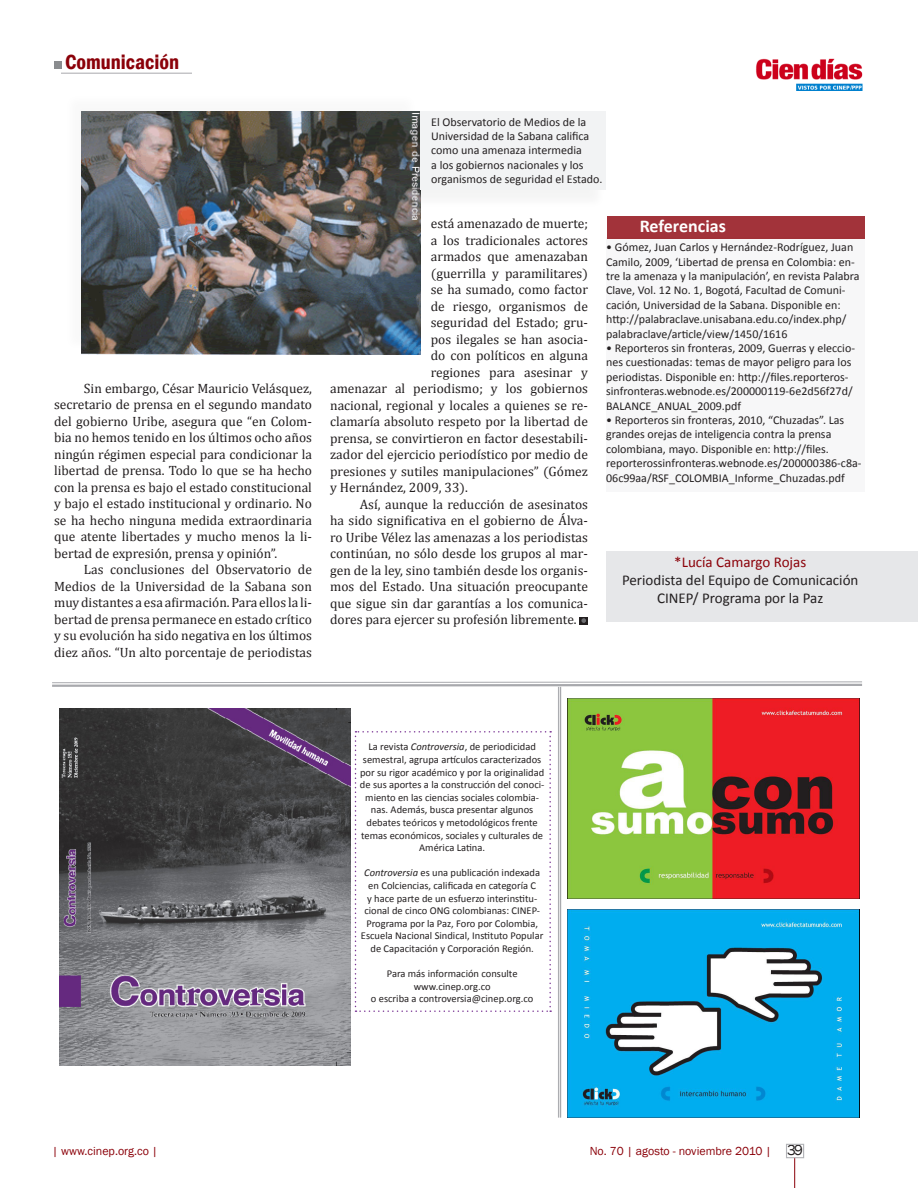
<style>
.page{position:relative;width:918px;height:1188px;background:#fff}
.page>*{position:absolute;margin:0;border:0;box-sizing:border-box;transform-origin:0 0}
.t1{font:600 condensed 21px "Franklin Gothic";color:#8b0109}
.t2{font:700 18px "Calibri";color:#fff}
.t3{font:15px "Calibri";color:#231f20}
.t4{font:15px "Calibri";color:#8b0109}
.t5{font:15px "Franklin Gothic";color:#231f20}
.t6{font:13.5px/16.5px "Cambria Math";color:#231f20;text-align:justify}
.t7{font:12px/14.4px "Calibri";color:#231f20}
.t8{font:12px "Franklin Gothic";color:#8b0109}
.t9{font:10.5px/12.6px "Calibri";color:#231f20;text-align:center}
.s1{font-style:italic}
</style>
<div class="page">
<hr style="left:794px;top:1158px;width:1px;height:30px;background:#8b0109">
<div style="left:786px;top:1144px;width:18px;height:14px;border:1px solid #b2b3b7"></div>
<div style="left:54px;top:61px;width:7px;height:7px;background:#8a8c8f"></div>
<img style="left:756px;top:58px;width:106px;height:33px">
<hr style="left:61px;top:73px;width:131px;height:1px;background:#a8a9ad">
<div style="left:607px;top:238px;width:258px;height:254px;background:#f7f7f8"></div>
<div style="left:607px;top:217px;width:258px;height:22px;background:#a2333a"></div>
<div style="left:606px;top:551px;width:312px;height:70px;background:#e6e7e9"></div>
<div style="left:63px;top:93px;width:355px;height:259px;background:#fafafa"></div>
<img style="left:82px;top:111px;width:338px;height:243px">
<div style="left:404px;top:115px;width:202px;height:95px;background:#231f20;opacity:.05"></div>
<div style="left:421px;top:111px;width:185px;height:79px;background:#f2f3f4"></div>
<div style="left:580px;top:617px;width:8px;height:7px;background:#231f20"></div>
<svg style="left:581px;top:618px;width:5px;height:5px"></svg>
<svg style="left:52px;top:681px;width:810px;height:7px"></svg>
<svg style="left:355px;top:731px;width:196px;height:281px"></svg>
<img style="left:60px;top:708px;width:290px;height:358px">
<img style="left:567px;top:698px;width:293px;height:201px">
<img style="left:568px;top:910px;width:292px;height:207px">
<hr style="left:560px;top:687px;width:1px;height:431px;background:#a8a9ad">
<hr style="left:558px;top:687px;width:1px;height:431px;background:#a8a9ad">
<p class="t1" style="left:65px;top:48px;width:116px">Comunicación</p>
<p class="t6" style="left:54px;top:380px;width:259px;text-indent:30px">Sin embargo, César Mauricio Velásquez, secretario de prensa en el segundo mandato del gobierno Uribe, asegura que “en Colom&shy;bia no hemos tenido en los últimos ocho años ningún régimen especial para condicionar la libertad de prensa. Todo lo que se ha hecho con la prensa es bajo el estado constitucional y bajo el estado institucional y ordinario. No se ha hecho ninguna medida extraordinaria que atente libertades y mucho menos la li&shy;bertad de expresión, prensa y opinión”.</p>
<p class="t6" style="left:54px;top:561px;width:259px;text-indent:30px">Las conclusiones del Observatorio de Medios de la Universidad de la Sabana son muy distantes a esa afirmación. Para ellos la li&shy;bertad de prensa permanece en estado crítico y su evolución ha sido negativa en los últimos diez años. “Un alto porcentaje de periodistas</p>
<p class="t7" style="left:431px;top:114px;width:173px">El Observatorio de Medios de la<br>Universidad de la Sabana califica como una amenaza intermedia<br>a los gobiernos nacionales y los organismos de seguridad el Estado.</p>
<p class="t6" style="left:431px;top:216px;width:159px">está amenazado de muerte;</p>
<p class="t6" style="left:431px;top:232px;width:159px">a los tradicionales actores</p>
<p class="t6" style="left:431px;top:249px;width:159px">armados que amenazaban</p>
<p class="t6" style="left:431px;top:265px;width:159px">(guerrilla y paramilitares)</p>
<p class="t6" style="left:431px;top:282px;width:159px">se ha sumado, como factor</p>
<p class="t6" style="left:431px;top:298px;width:159px">de riesgo, organismos de</p>
<p class="t6" style="left:431px;top:315px;width:159px">seguridad del Estado; gru-</p>
<p class="t6" style="left:431px;top:331px;width:159px">pos ilegales se han asocia-</p>
<p class="t6" style="left:431px;top:348px;width:159px">do con políticos en alguna</p>
<p class="t6" style="left:431px;top:364px;width:159px">regiones para asesinar y</p>
<p class="t6" style="left:330px;top:381px;width:259px">amenazar al periodismo; y los gobiernos</p>
<p class="t6" style="left:330px;top:397px;width:259px">nacional, regional y locales a quienes se re-</p>
<p class="t6" style="left:330px;top:414px;width:259px">clamaría absoluto respeto por la libertad de</p>
<p class="t6" style="left:330px;top:430px;width:259px">prensa, se convirtieron en factor desestabili-</p>
<p class="t6" style="left:330px;top:447px;width:259px">zador del ejercicio periodístico por medio de</p>
<p class="t6" style="left:330px;top:463px;width:259px">presiones y sutiles manipulaciones” (Gómez</p>
<p class="t6" style="left:330px;top:480px;width:139px">y Hernández, 2009, 33).</p>
<p class="t6" style="left:330px;top:496px;width:259px;text-indent:30px">Así, aunque la reducción de asesinatos ha sido significativa en el gobierno de Álva&shy;ro Uribe Vélez las amenazas a los periodistas continúan, no sólo desde los grupos al mar&shy;gen de la ley, sino también desde los organis&shy;mos del Estado. Una situación preocupante que sigue sin dar garantías a los comunica&shy;dores para ejercer su profesión libremente.</p>
<p class="t2" style="left:640px;top:215px;width:88px">Referencias</p>
<p class="t7" style="left:606px;top:240px;width:255px">• Gómez, Juan Carlos y Hernández-Rodríguez, Juan Camilo, 2009, ‘Libertad de prensa en Colombia: en&shy;tre la amenaza y la manipulación’, en revista Palabra Clave, Vol. 12 No. 1, Bogotá, Facultad de Comuni&shy;cación, Universidad de la Sabana. Disponible en: http://palabraclave.unisabana.edu.co/index.php/ palabraclave/article/view/1450/1616</p>
<p class="t7" style="left:606px;top:340px;width:250px">• Reporteros sin fronteras, 2009, Guerras y eleccio&shy;nes cuestionadas: temas de mayor peligro para los periodistas. Disponible en: http://files.reporteros&shy;sinfronteras.webnode.es/200000119-6e2d56f27d/ BALANCE_ANUAL_2009.pdf</p>
<p class="t7" style="left:606px;top:412px;width:257px">• Reporteros sin fronteras, 2010, “Chuzadas”. Las grandes orejas de inteligencia contra la prensa colombiana, mayo. Disponible en: http://files. reporterossinfronteras.webnode.es/200000386-c8a-06c99aa/RSF_COLOMBIA_Informe_Chuzadas.pdf</p>
<p class="t4" style="left:674px;top:553px;width:134px">*Lucía Camargo Rojas</p>
<p class="t3" style="left:622px;top:571px;width:238px">Periodista del Equipo de Comunicación</p>
<p class="t3" style="left:657px;top:589px;width:168px">CINEP/ Programa por la Paz</p>
<p class="t9" style="left:360px;top:740px;width:186px">La revista <span class="s1">Controversia</span>, de periodicidad semestral, agrupa artículos caracterizados por su rigor académico y por la originalidad de sus aportes a la construcción del conoci&shy;miento en las ciencias sociales colombia&shy;nas. Además, busca presentar algunos debates teóricos y metodológicos frente temas económicos, sociales y culturales de América Latina.</p>
<p class="t9" style="left:361px;top:866px;width:184px"><span class="s1">Controversia</span> es una publicación indexada en Colciencias, calificada en categoría C<br>y hace parte de un esfuerzo interinstitu&shy;cional de cinco ONG colombianas: CINEP-Programa por la Paz, Foro por Colombia, Escuela Nacional Sindical, Instituto Popular de Capacitación y Corporación Región.</p>
<p class="t9" style="left:387px;top:967px;width:132px">Para más información consulte</p>
<p class="t9" style="left:414px;top:980px;width:78px">www.cinep.org.co</p>
<p class="t9" style="left:371px;top:992px;width:164px">o escriba a controversia@cinep.org.co</p>
<p class="t8" style="left:52px;top:1143px;width:107px">| www.cinep.org.co |</p>
<p class="t8" style="left:590px;top:1143px;width:183px">No. 70 | agosto - noviembre 2010 |</p>
<p class="t5" style="left:787px;top:1141px;width:17px">39</p>
</div>
